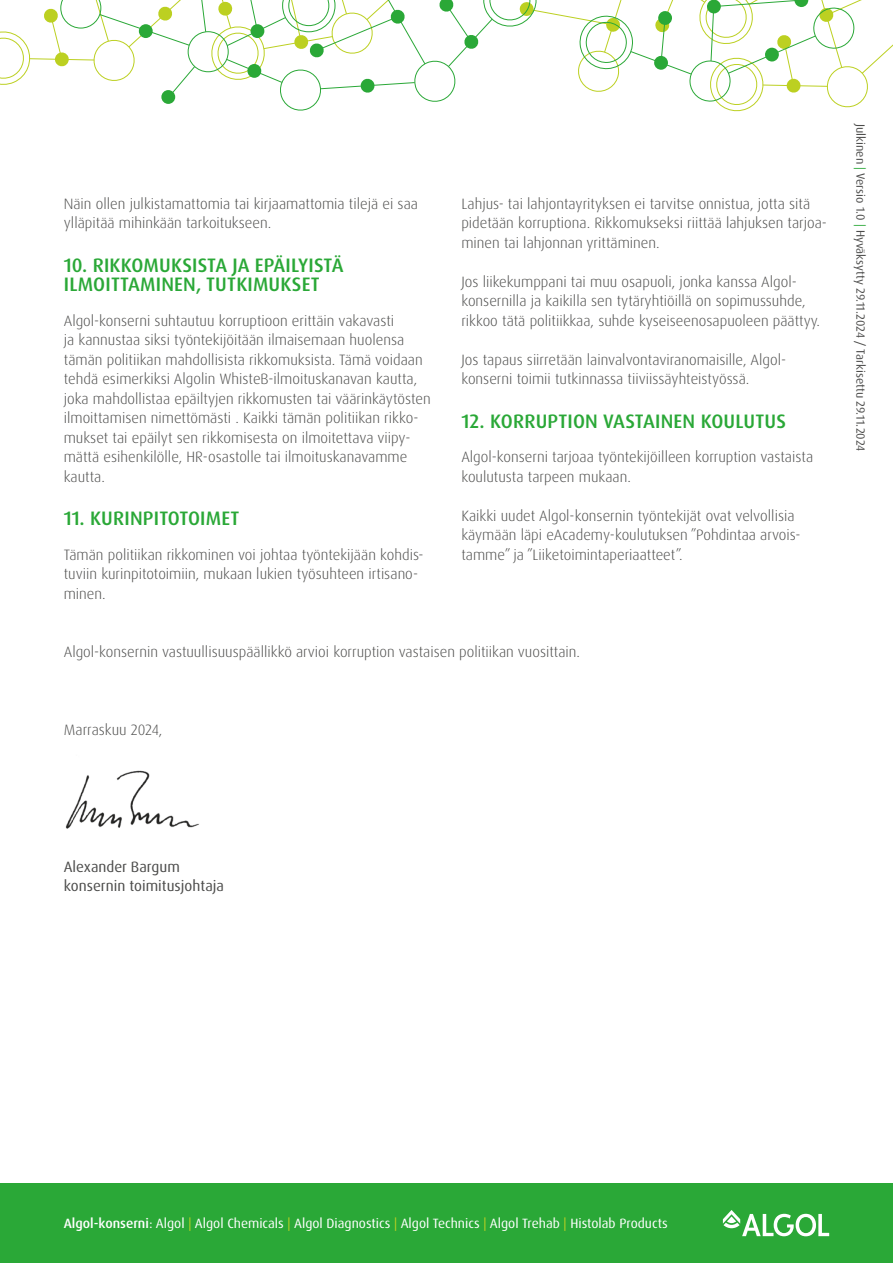
<style>
.page{position:relative;width:893px;height:1263px;background:#fff}
.page>*{position:absolute;margin:0;border:0;box-sizing:border-box;transform-origin:0 0}
.t1{font:500 19.5px/19.5px "Dax Pro";letter-spacing:.01em;color:#2aa837}
.t2{font:300 15px/19.5px "Dax Pro";color:#4b4b4a}
.t3{font:15px/19.5px "Dax Pro";color:#4b4b4a}
.t4{font:13.5px "Dax Pro";color:#fff}
.t5{font:12px "Dax Pro";color:#4b4b4a}
.s1{color:#2aa837}
.s2{font-weight:500}
.s3{color:#bcd021}
</style>
<div class="page">
<div style="left:0;top:1183px;width:893px;height:80px;background:#2aa837"></div>
<svg style="left:0;top:0;width:893px;height:111px"></svg>
<svg style="left:723px;top:1210px;width:106px;height:26px"></svg>
<img style="left:65px;top:770px;width:134px;height:59px">
<p class="t2" style="left:64px;top:194px;width:356px">Näin ollen julkistamattomia tai kirjaamattomia tilejä ei saa ylläpitää mihinkään tarkoitukseen.</p>
<h1 class="t1" style="left:64px;top:255px;width:281px">10. RIKKOMUKSISTA JA EPÄILYISTÄ<br>ILMOITTAMINEN, TUTKIMUKSET</h1>
<p class="t2" style="left:64px;top:311px;width:368px">Algol-konserni suhtautuu korruptioon erittäin vakavasti<br>ja kannustaa siksi työntekijöitään ilmaisemaan huolensa tämän politiikan mahdollisista rikkomuksista. Tämä voidaan tehdä esimerkiksi Algolin WhisteB-ilmoituskanavan kautta, joka mahdollistaa epäiltyjen rikkomusten tai väärinkäytösten ilmoittamisen nimettömästi . Kaikki tämän politiikan rikko&shy;mukset tai epäilyt sen rikkomisesta on ilmoitettava viipy&shy;mättä esihenkilölle, HR-osastolle tai ilmoituskanavamme kautta.</p>
<h1 class="t1" style="left:64px;top:509px;width:177px">11. KURINPITOTOIMET</h1>
<p class="t2" style="left:64px;top:545px;width:361px">Tämän politiikan rikkominen voi johtaa työntekijään kohdis&shy;tuviin kurinpitotoimiin, mukaan lukien työsuhteen irtisano&shy;minen.</p>
<p class="t2" style="left:461px;top:194px;width:367px">Lahjus- tai lahjontayrityksen ei tarvitse onnistua, jotta sitä pidetään korruptiona. Rikkomukseksi riittää lahjuksen tarjoa&shy;minen tai lahjonnan yrittäminen.</p>
<p class="t2" style="left:461px;top:272px;width:360px">Jos liikekumppani tai muu osapuoli, jonka kanssa Algol&shy;konsernilla ja kaikilla sen tytäryhtiöillä on sopimussuhde, rikkoo tätä politiikkaa, suhde kyseiseenosapuoleen päättyy.</p>
<p class="t2" style="left:461px;top:350px;width:326px">Jos tapaus siirretään lainvalvontaviranomaisille, Algol&shy;konserni toimii tutkinnassa tiiviissäyhteistyössä.</p>
<h1 class="t1" style="left:461px;top:411px;width:326px">12. KORRUPTION VASTAINEN KOULUTUS</h1>
<p class="t2" style="left:461px;top:447px;width:353px">Algol-konserni tarjoaa työntekijöilleen korruption vastaista koulutusta tarpeen mukaan.</p>
<p class="t2" style="left:461px;top:506px;width:339px">Kaikki uudet Algol-konsernin työntekijät ovat velvollisia käymään läpi eAcademy-koulutuksen ”Pohdintaa arvois&shy;tamme” ja ”Liiketoimintaperiaatteet”.</p>
<p class="t2" style="left:64px;top:642px;width:518px">Algol-konsernin vastuullisuuspäällikkö arvioi korruption vastaisen politiikan vuosittain.</p>
<p class="t2" style="left:64px;top:720px;width:100px">Marraskuu 2024,</p>
<p class="t5" style="left:868px;top:124px;width:329px;rotate:90deg">Julkinen <span class="s1">|</span> Versio 1.0 <span class="s1">|</span> Hyväksytty 29.11.2024 / Tarkisettu 29.11.2024</p>
<p class="t3" style="left:64px;top:857px;width:162px">Alexander Bargum konsernin toimitusjohtaja</p>
<p class="t4" style="left:64px;top:1215px;width:605px"><span class="s2">Algol-konserni</span>: Algol <span class="s3">|</span> Algol Chemicals <span class="s3">|</span> Algol Diagnostics <span class="s3">|</span> Algol Technics <span class="s3">|</span> Algol Trehab <span class="s3">|</span> Histolab Products</p>
</div>
